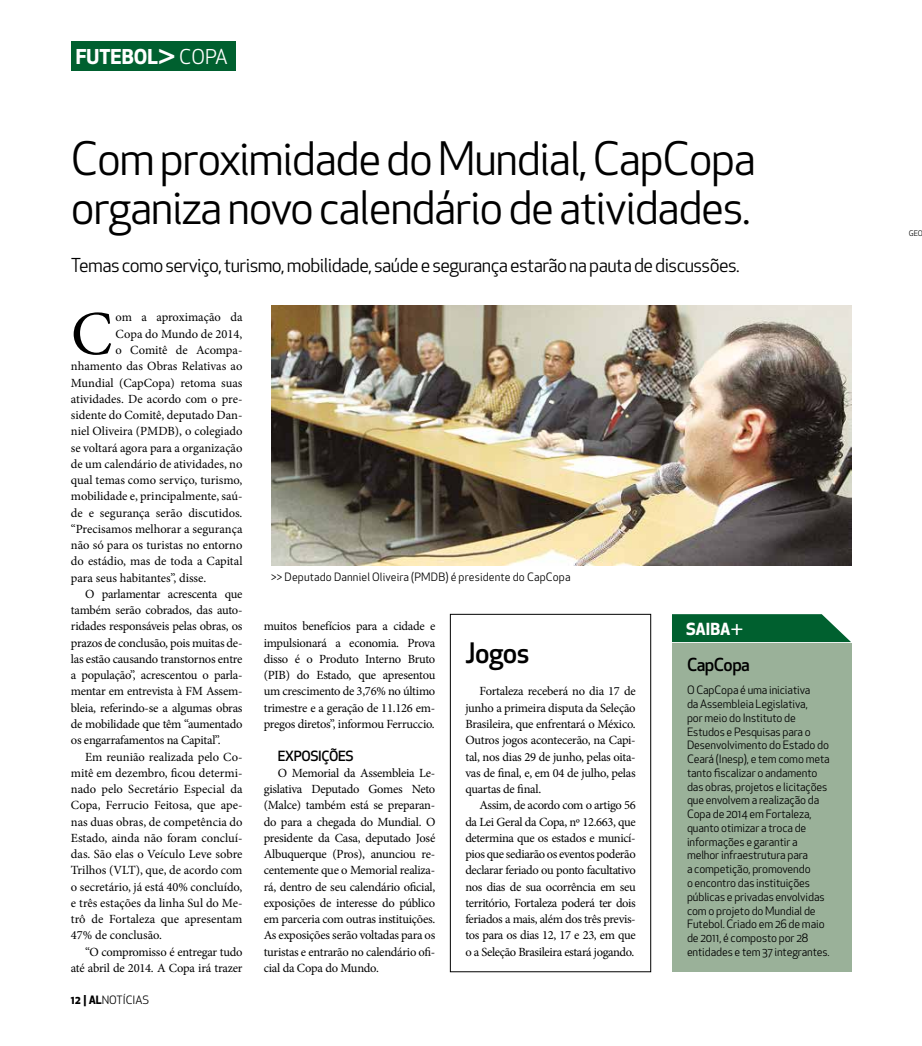
<style>
.page{position:relative;width:922px;height:1046px;background:#fff}
.page>*{position:absolute;margin:0;border:0;box-sizing:border-box;transform-origin:0 0}
.t1{font:62.5px "Minion Pro";color:#000}
.t2{font:45px/48.8px "Apex New";letter-spacing:-.03em;color:#000}
.t3{font:500 27.5px "Apex New";color:#000}
.t4{font:700 20px "Apex New";color:#fff}
.t5{font:18.75px "Apex New";letter-spacing:-.03em;color:#000}
.t6{font:500 17.5px "Apex New";letter-spacing:-.03em;color:#000}
.t7{font:700 16.25px "Apex New";color:#fff}
.t8{font:500 13.75px "Apex New";letter-spacing:-.03em;color:#000}
.t9{font:12.5px/16.2px "Minion Pro";letter-spacing:-.01em;color:#000;text-align:justify}
.t10{font:11.25px/13.8px "Apex New";letter-spacing:-.01em;color:#000}
.t11{font:11.25px "Apex New";letter-spacing:.01em;color:#000}
.t12{font:11.25px "Apex New";letter-spacing:.075em;color:#000}
.t13{font:7.5px "Apex New";color:#000}
.s1{font-weight:400}
.s2{font-family:"Minion Pro";font-size:22.5px}
.s3{font-weight:700}
</style>
<div class="page">
<div style="left:71px;top:42px;width:165px;height:29px;background:#00602f"></div>
<img style="left:271px;top:305px;width:579px;height:260px">
<svg style="left:672px;top:614px;width:178px;height:28px;background:#146d40"></svg>
<div style="left:671px;top:642px;width:179px;height:329px;background:#9ab199"></div>
<div style="left:450px;top:614px;width:200px;height:357px;border:1px solid #000"></div>
<h3 class="t4" style="left:76px;top:42px;width:141px">FUTEBOL&gt; <span class="s1">Copa</span></h3>
<h2 class="t2" style="left:71px;top:134px;width:686px">Com proximidade do Mundial, CapCopa organiza novo calendário de atividades.</h2>
<h3 class="t5" style="left:71px;top:253px;width:670px">Temas como serviço, turismo, mobilidade, saúde e segurança estarão na pauta de discussões.</h3>
<h1 class="t1" style="left:71px;top:292px;width:43px">C</h1>
<p class="t9" style="left:116px;top:309px;width:128px">om a aproximação da</p>
<p class="t9" style="left:116px;top:325px;width:128px">Copa do Mundo de 2014,</p>
<p class="t9" style="left:116px;top:342px;width:128px">o Comitê de Acompa-</p>
<p class="t9" style="left:71px;top:358px;width:173px">nhamento das Obras Relativas ao</p>
<p class="t9" style="left:71px;top:374px;width:173px">Mundial (CapCopa) retoma suas</p>
<p class="t9" style="left:71px;top:390px;width:173px">atividades. De acordo com o pre-</p>
<p class="t9" style="left:71px;top:407px;width:173px">sidente do Comitê, deputado Dan-</p>
<p class="t9" style="left:71px;top:423px;width:173px">niel Oliveira (PMDB), o colegiado</p>
<p class="t9" style="left:71px;top:439px;width:173px">se voltará agora para a organização</p>
<p class="t9" style="left:71px;top:455px;width:173px">de um calendário de atividades, no</p>
<p class="t9" style="left:71px;top:472px;width:173px">qual temas como serviço, turismo,</p>
<p class="t9" style="left:71px;top:488px;width:173px">mobilidade e, principalmente, saú-</p>
<p class="t9" style="left:71px;top:504px;width:173px">de e segurança serão discutidos.</p>
<p class="t9" style="left:71px;top:520px;width:173px">“Precisamos melhorar a segurança</p>
<p class="t9" style="left:71px;top:537px;width:173px">não só para os turistas no entorno</p>
<p class="t9" style="left:71px;top:553px;width:173px">do estádio, mas de toda a Capital</p>
<p class="t9" style="left:71px;top:569px;width:137px">para seus habitantes”, disse.</p>
<p class="t9" style="left:85px;top:585px;width:159px">O parlamentar acrescenta que</p>
<p class="t9" style="left:71px;top:602px;width:173px">também serão cobrados, das auto-</p>
<p class="t9" style="left:71px;top:618px;width:173px">ridades responsáveis pelas obras, os</p>
<p class="t9" style="left:71px;top:634px;width:173px">prazos de conclusão, pois muitas de-</p>
<p class="t9" style="left:71px;top:650px;width:173px">las estão causando transtornos entre</p>
<p class="t9" style="left:71px;top:667px;width:173px">a população”, acrescentou o parla-</p>
<p class="t9" style="left:71px;top:683px;width:173px">mentar em entrevista à FM Assem-</p>
<p class="t9" style="left:71px;top:699px;width:173px">bleia, referindo-se a algumas obras</p>
<p class="t9" style="left:71px;top:715px;width:173px">de mobilidade que têm “aumentado</p>
<p class="t9" style="left:71px;top:732px;width:151px">os engarrafamentos na Capital”.</p>
<p class="t9" style="left:85px;top:748px;width:159px">Em reunião realizada pelo Co-</p>
<p class="t9" style="left:71px;top:764px;width:173px">mitê em dezembro, ficou determi-</p>
<p class="t9" style="left:71px;top:780px;width:173px">nado pelo Secretário Especial da</p>
<p class="t9" style="left:71px;top:797px;width:173px">Copa, Ferrucio Feitosa, que ape-</p>
<p class="t9" style="left:71px;top:813px;width:173px">nas duas obras, de competência do</p>
<p class="t9" style="left:71px;top:829px;width:173px">Estado, ainda não foram concluí-</p>
<p class="t9" style="left:71px;top:845px;width:173px">das. São elas o Veículo Leve sobre</p>
<p class="t9" style="left:71px;top:862px;width:173px">Trilhos (VLT), que, de acordo com</p>
<p class="t9" style="left:71px;top:878px;width:173px">o secretário, já está 40% concluído,</p>
<p class="t9" style="left:71px;top:894px;width:173px">e três estações da linha Sul do Me-</p>
<p class="t9" style="left:71px;top:910px;width:173px">trô de Fortaleza que apresentam</p>
<p class="t9" style="left:71px;top:927px;width:93px">47% de conclusão.</p>
<p class="t9" style="left:85px;top:943px;width:159px">“O compromisso é entregar tudo</p>
<p class="t9" style="left:71px;top:959px;width:173px">até abril de 2014. A Copa irá trazer</p>
<p class="t11" style="left:271px;top:569px;width:301px">&gt;&gt; Deputado Danniel Oliveira (PMDB) é presidente do CapCopa</p>
<p class="t9" style="left:264px;top:618px;width:173px">muitos benefícios para a cidade e impulsionará a economia. Prova disso é o Produto Interno Bruto (PIB) do Estado, que apresentou um crescimento de 3,76% no último trimestre e a geração de 11.126 em&shy;pregos diretos”, informou Ferruccio.</p>
<p class="t8" style="left:278px;top:746px;width:77px">Exposições</p>
<p class="t9" style="left:264px;top:764px;width:173px;text-indent:14px">O Memorial da Assembleia Le&shy;gislativa Deputado Gomes Neto (Malce) também está se preparan&shy;do para a chegada do Mundial. O presidente da Casa, deputado José Albuquerque (Pros), anunciou re&shy;centemente que o Memorial realiza&shy;rá, dentro de seu calendário oficial, exposições de interesse do público em parceria com outras instituições.<br>As exposições serão voltadas para os turistas e entrarão no calendário ofi&shy;cial da Copa do Mundo.</p>
<h3 class="t7" style="left:686px;top:617px;width:59px">SAIBA<span class="s2">+</span></h3>
<h3 class="t3" style="left:465px;top:634px;width:66px">Jogos</h3>
<p class="t9" style="left:465px;top:683px;width:172px;text-indent:14px">Fortaleza receberá no dia 17 de junho a primeira disputa da Seleção Brasileira, que enfrentará o México.<br>Outros jogos acontecerão, na Capi&shy;tal, nos dias 29 de junho, pelas oita&shy;vas de final, e, em 04 de julho, pelas quartas de final.</p>
<p class="t9" style="left:465px;top:797px;width:172px;text-indent:14px">Assim, de acordo com o artigo 56 da Lei Geral da Copa, nº 12.663, que determina que os estados e municí&shy;pios que sediarão os eventos poderão declarar feriado ou ponto facultativo nos dias de sua ocorrência em seu território, Fortaleza poderá ter dois feriados a mais, além dos três previs&shy;tos para os dias 12, 17 e 23, em que o a Seleção Brasileira estará jogando.</p>
<h3 class="t6" style="left:686px;top:652px;width:64px">CapCopa</h3>
<p class="t10" style="left:686px;top:683px;width:144px">O CapCopa é uma iniciativa<br>da Assembleia Legislativa,<br>por meio do I nstituto de<br>Estudos e Pesquisas para o<br>Desenvolvimento do Estado do<br>Ceará (I nesp), e tem como meta tanto fiscalizar o andamento das obras, projetos e licitações que envolvem a realização da<br>Copa de 2014 em Fortaleza, quanto otimizar a troca de informações e garantir a melhor infraestrutura para<br>a competição, promovendo<br>o encontro das instituições públicas e privadas envolvidas com o projeto do Mundial de<br>Futebol. Criado em 26 de maio de 2011, é composto por 28 entidades e tem 37 integrantes.</p>
<p class="t12" style="left:71px;top:993px;width:72px"><span class="s3">12 | AL</span>notícias</p>
<p class="t13" style="left:908px;top:228px;width:15px">GEO</p>
</div>
